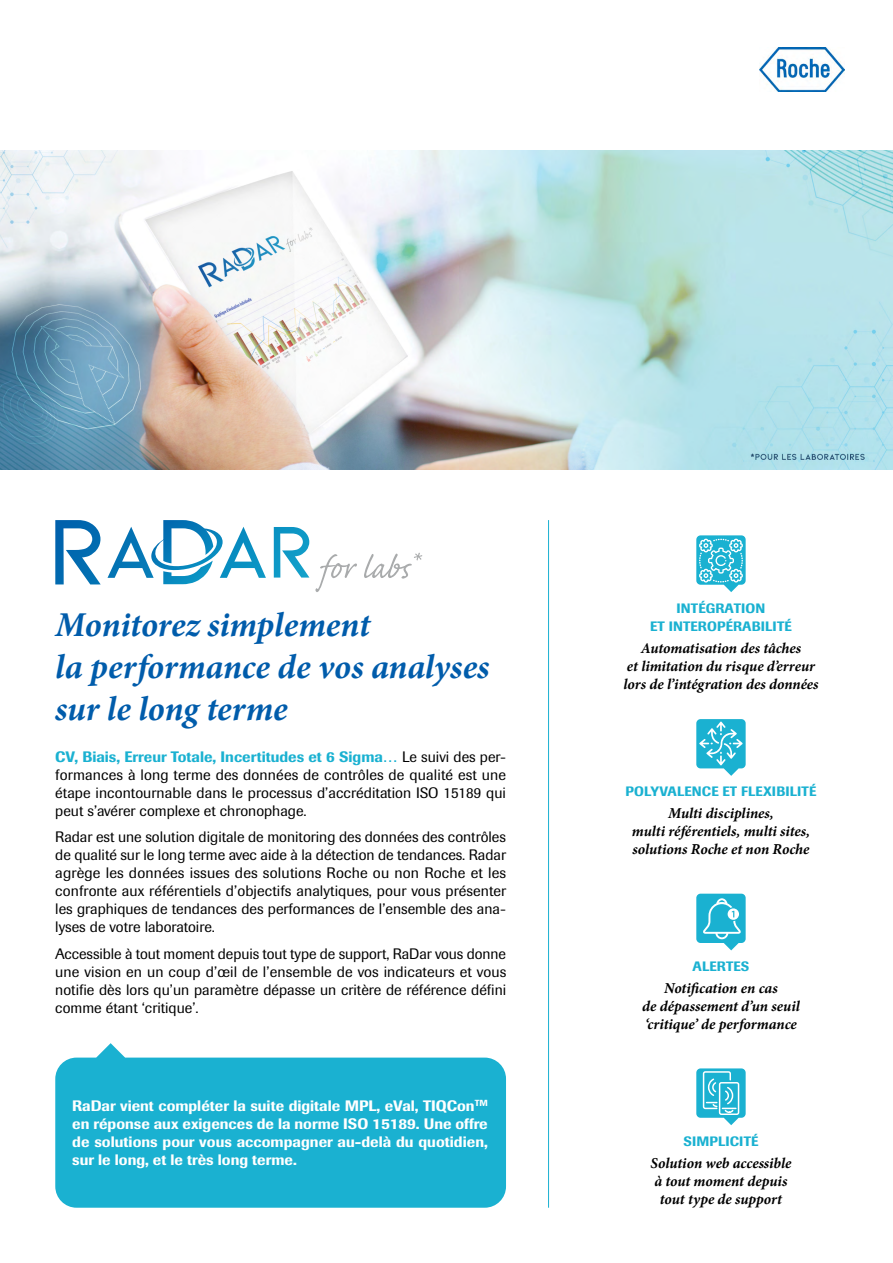
<style>
.page{position:relative;width:893px;height:1263px;background:#fff}
.page>*{position:absolute;margin:0;border:0;box-sizing:border-box;transform-origin:0 0}
.t1{font:italic 700 34.5px/42px "Minion";letter-spacing:-.005em;color:#005cab}
.t2{font:15px/18px "Imago";color:#000;text-align:justify}
.t3{font:italic 700 15px/18px "Minion";letter-spacing:-.005em;color:#000;text-align:center}
.t4{font:500 15px/18px "Imago";color:#fff;text-align:justify}
.t5{font:500 13.5px/18px "Imago";letter-spacing:.01em;color:#1ab1d1;text-align:center}
.s1{font-weight:500;color:#1ab1d1}
</style>
<div class="page">
<img style="left:760px;top:48px;width:84px;height:43px">
<img style="left:0;top:151px;width:893px;height:319px">
<svg style="left:55px;top:520px;width:46px;height:64px"></svg>
<svg style="left:274px;top:527px;width:35px;height:51px"></svg>
<svg style="left:107px;top:520px;width:159px;height:64px"></svg>
<svg style="left:315px;top:554px;width:42px;height:38px"></svg>
<svg style="left:364px;top:553px;width:58px;height:26px"></svg>
<div style="left:55px;top:1057px;width:451px;height:151px;background:#1ab1d1;border-radius:21px"></div>
<hr style="left:548px;top:520px;width:1px;height:688px;background:#1ab1d1">
<svg style="left:96px;top:1043px;width:29px;height:15px"></svg>
<svg style="left:696px;top:535px;width:50px;height:57px"></svg>
<svg style="left:696px;top:719px;width:50px;height:57px"></svg>
<svg style="left:696px;top:894px;width:50px;height:56px"></svg>
<svg style="left:696px;top:1068px;width:50px;height:57px"></svg>
<h1 class="t1" style="left:55px;top:604px;width:436px">Monitorez simplement<br>la performance de vos analyses sur le long terme</h1>
<p class="t2" style="left:55px;top:747px;width:452px"><span class="s1">CV, Biais, Erreur Totale, Incertitudes et 6 Sigma…</span> Le suivi des per&shy;formances à long terme des données de contrôles de qualité est une étape incontournable dans le processus d’accréditation ISO 15189 qui peut s’avérer complexe et chronophage.</p>
<p class="t2" style="left:55px;top:828px;width:452px">Radar est une solution digitale de monitoring des données des contrôles de qualité sur le long terme avec aide à la détection de tendances. Radar agrège les données issues des solutions Roche ou non Roche et les confronte aux référentiels d’objectifs analytiques, pour vous présenter les graphiques de tendances des performances de l’ensemble des ana&shy;lyses de votre laboratoire.</p>
<p class="t2" style="left:55px;top:944px;width:453px">Accessible à tout moment depuis tout type de support, RaDar vous donne une vision en un coup d’œil de l’ensemble de vos indicateurs et vous notifie dès lors qu’un paramètre dépasse un critère de référence défini comme étant ‘critique’.</p>
<p class="t4" style="left:72px;top:1097px;width:417px">RaDar vient compléter la suite digitale MPL, eVal, TIQCon<sup>TM </sup>en réponse aux exigences de la norme ISO 15189. Une offre de solutions pour vous accompagner au-delà du quotidien, sur le long, et le très long terme.</p>
<p class="t5" style="left:650px;top:599px;width:143px">INTÉGRATION<br>ET INTEROPÉRABILITÉ</p>
<p class="t3" style="left:623px;top:639px;width:197px">Automatisation des tâches<br>et limitation du risque d’erreur lors de l’intégration des données</p>
<p class="t5" style="left:626px;top:782px;width:192px">POLYVALENCE ET FLEXIBILITÉ</p>
<p class="t3" style="left:632px;top:804px;width:180px">Multi disciplines,<br>multi référentiels, multi sites, solutions Roche et non Roche</p>
<p class="t5" style="left:693px;top:957px;width:58px">ALERTES</p>
<p class="t3" style="left:642px;top:979px;width:159px">Notification en cas<br>de dépassement d’un seuil ‘critique’ de performance</p>
<p class="t5" style="left:683px;top:1132px;width:76px">SIMPLICITÉ</p>
<p class="t3" style="left:650px;top:1154px;width:142px">Solution web accessible à tout moment depuis tout type de support</p>
</div>
